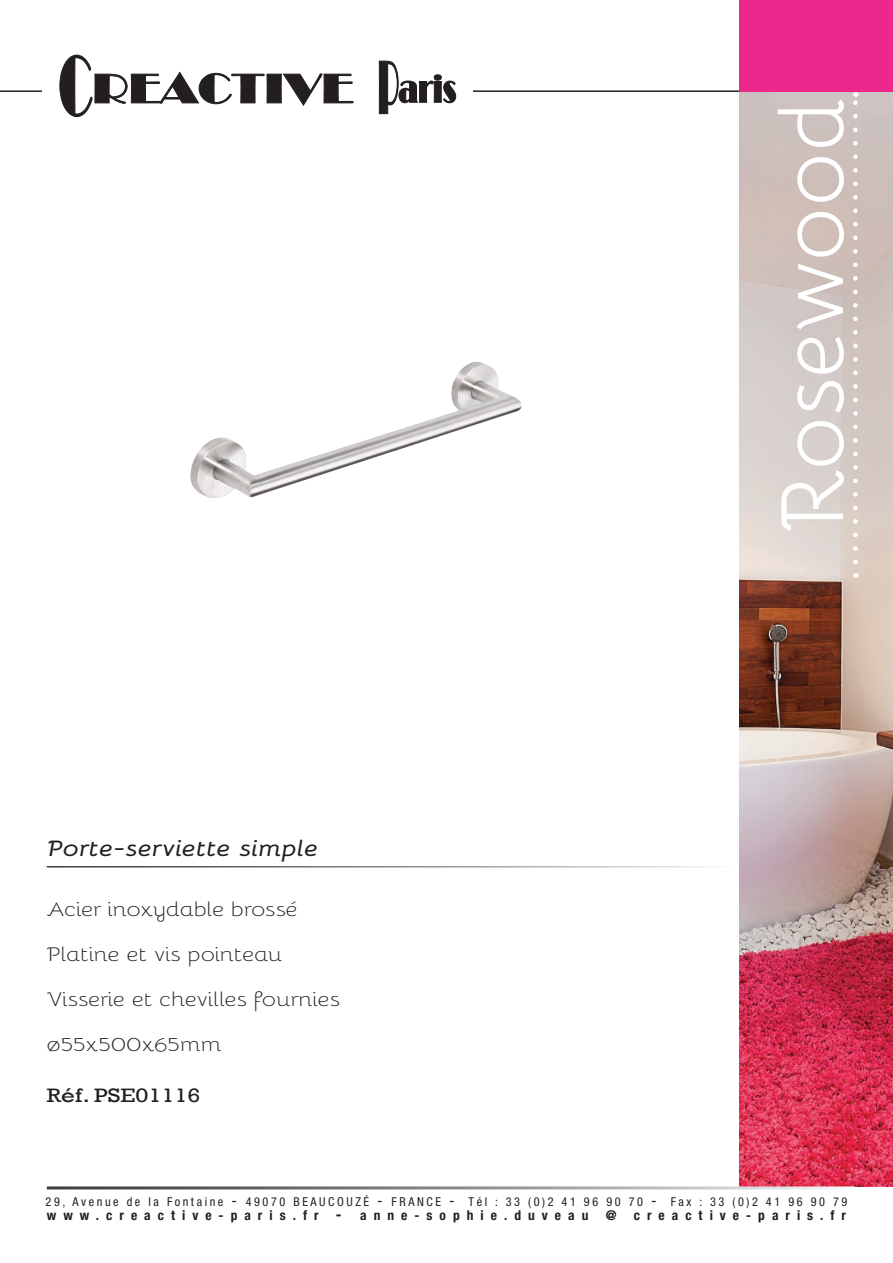
<style>
.page{position:relative;width:893px;height:1263px;background:#fff}
.page>*{position:absolute;margin:0;border:0;box-sizing:border-box;transform-origin:0 0}
.t1{font:90px "Bellota";letter-spacing:-.02em;color:#fff}
.t2{font:italic 700 22.35px "Bellota";letter-spacing:-.01em;color:#231f20;scale:1.2 1}
.t3{font:300 19.95px "Bellota";letter-spacing:-.01em;color:#231f20;scale:1.2 1}
.t4{font:19.95px "Rockwell";color:#231f20;scale:1.2 1}
.t5{font:700 condensed 13.5px "Helvetica Neue";letter-spacing:.52em;color:#231f20}
.t6{font:condensed 12.15px "Helvetica Neue";letter-spacing:.21em;color:#231f20}
.s1{font-size:15.9px}
</style>
<div class="page">
<img style="left:740px;top:91px;width:153px;height:1095px">
<hr style="left:0;top:90px;width:740px;height:2px;background:#231f20">
<div style="left:43px;top:29px;width:430px;height:119px;background:#fff"></div>
<svg style="left:59px;top:54px;width:295px;height:64px"></svg>
<svg style="left:378px;top:60px;width:79px;height:55px"></svg>
<img style="left:190px;top:362px;width:332px;height:136px">
<div style="left:740px;top:0;width:153px;height:91px;background:#ed288c"></div>
<svg style="left:853px;top:92px;width:5px;height:470px"></svg>
<p class="t2" style="left:47px;top:831px;width:228px">Porte-serviette simple</p>
<p class="t3" style="left:47px;top:893px;width:211px">Acier inoxydable brossé</p>
<p class="t3" style="left:47px;top:938px;width:198px">Platine et vis pointeau</p>
<p class="t3" style="left:47px;top:983px;width:246px">Visserie et chevilles fournies</p>
<p class="t3" style="left:47px;top:1028px;width:148px">ø55x500x65mm</p>
<p class="t4" style="left:47px;top:1083px;width:130px">Réf. PSE01116</p>
<p class="t1" style="left:742px;top:531px;width:437px;rotate:-90deg">Rosewood</p>
<p class="t6" style="left:46px;top:1194px;width:803px">29, Avenue de la Fontaine <span class="s1">-</span> 49070 beaucouzé <span class="s1">-</span> FRANCE <span class="s1">-</span> Tél : 33 (0)2 41 96 90 70 <span class="s1">-</span> Fax : 33 (0)2 41 96 90 79</p>
<p class="t5" style="left:47px;top:1207px;width:543px">www.creactive-paris.fr <span class="s1">-</span> anne-sophie.duveau</p>
<p class="t5" style="left:606px;top:1207px;width:12px">@</p>
<p class="t5" style="left:634px;top:1207px;width:214px">creactive-paris.fr</p>
</div>
